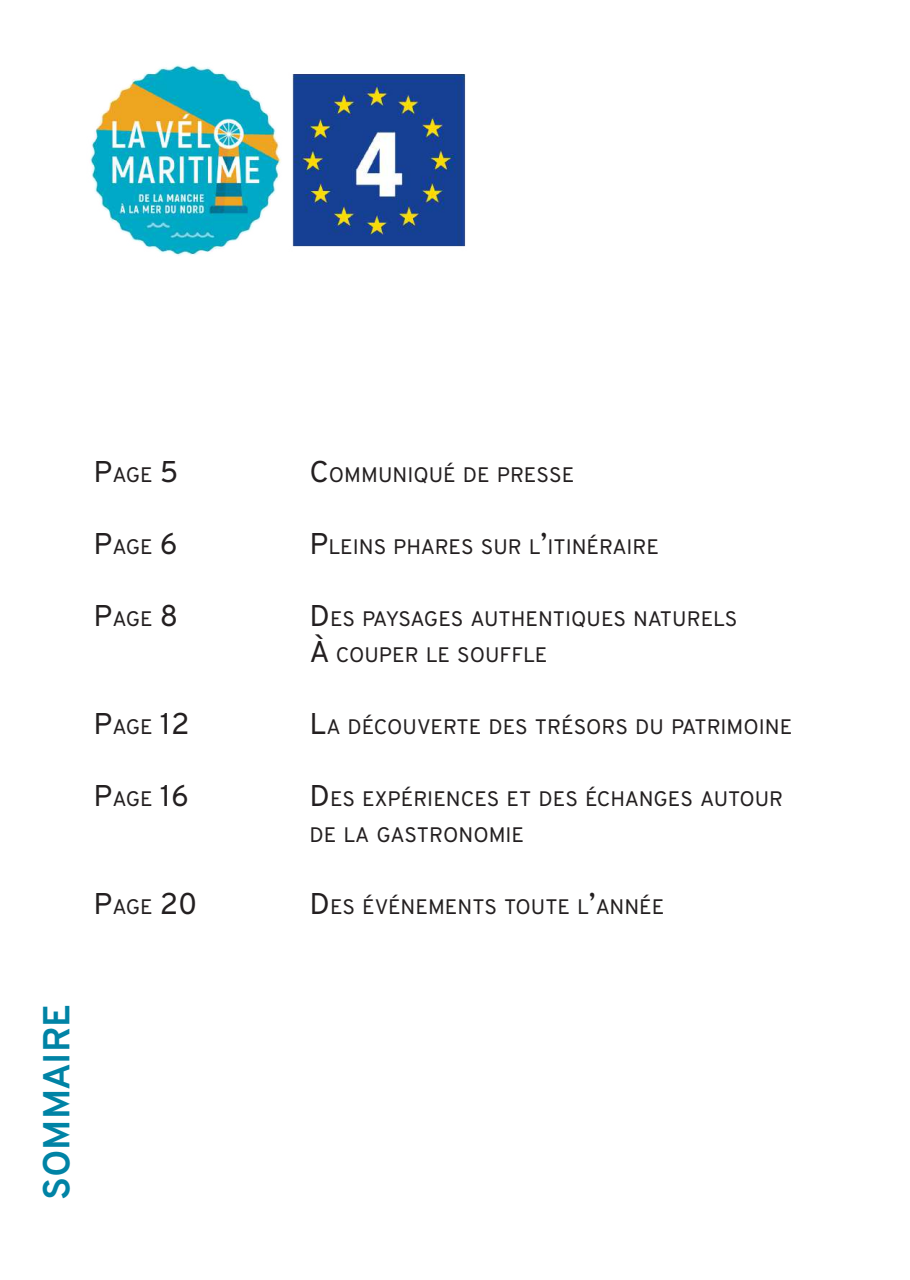
<style>
.page{position:relative;width:910px;height:1280px;background:#fff}
.page>*{position:absolute;margin:0;border:0;box-sizing:border-box;transform-origin:0 0}
.t1{font:700 37.5px "Overpass";color:#0083a5}
.t2{font:30px "Overpass";color:#231f20}
.t3{font:21px/36px "Overpass";color:#231f20}
.s1{font-size:21px}
.s2{font-size:30px}
</style>
<div class="page">
<img style="left:90px;top:64px;width:376px;height:192px">
<h2 class="t2" style="left:94px;top:450px;width:124px">P<span class="s1">AGE</span> 5 C</h2>
<p class="t3" style="left:329px;top:457px;width:247px">OMMUNIQUÉ DE PRESSE</p>
<p class="t3" style="left:94px;top:529px;width:86px"><span class="s2">P</span>AGE <span class="s2">6</span></p>
<p class="t3" style="left:310px;top:529px;width:351px"><span class="s2">P</span>LEINS PHARES SU R L<span class="s2">’</span>ITINÉRAIRE</p>
<p class="t3" style="left:94px;top:601px;width:86px"><span class="s2">P</span>AGE <span class="s2">8</span></p>
<p class="t3" style="left:310px;top:601px;width:429px"><span class="s2">D</span>ES PAYSAGES AUTHENTIQU ES NATU RELS<br><span class="s2">À</span> COUPER LE SOUFF</p>
<p class="t3" style="left:523px;top:637px;width:26px">LE</p>
<h2 class="t2" style="left:94px;top:702px;width:131px">P<span class="s1">AGE</span> 12 L</h2>
<p class="t3" style="left:326px;top:709px;width:467px">A DÉCOUVERTE DES TRÉSORS DU PATRIMOINE</p>
<h2 class="t2" style="left:94px;top:774px;width:97px">P<span class="s1">AGE</span> 16</h2>
<p class="t3" style="left:310px;top:781px;width:475px"><span class="s2">D</span>ES EXPÉRIENCES ET DES ÉCHANGES AUTOU R<br>DE LA GASTRONOMIE</p>
<h2 class="t2" style="left:94px;top:882px;width:105px">P<span class="s1">AGE</span> 20</h2>
<p class="t3" style="left:310px;top:889px;width:356px"><span class="s2">D</span>ES ÉVÉNEMENTS TOUTE L<span class="s2">’</span>ANNÉE</p>
<h1 class="t1" style="left:30px;top:1200px;width:198px;rotate:-90deg">SOMMAIRE</h1>
</div>
